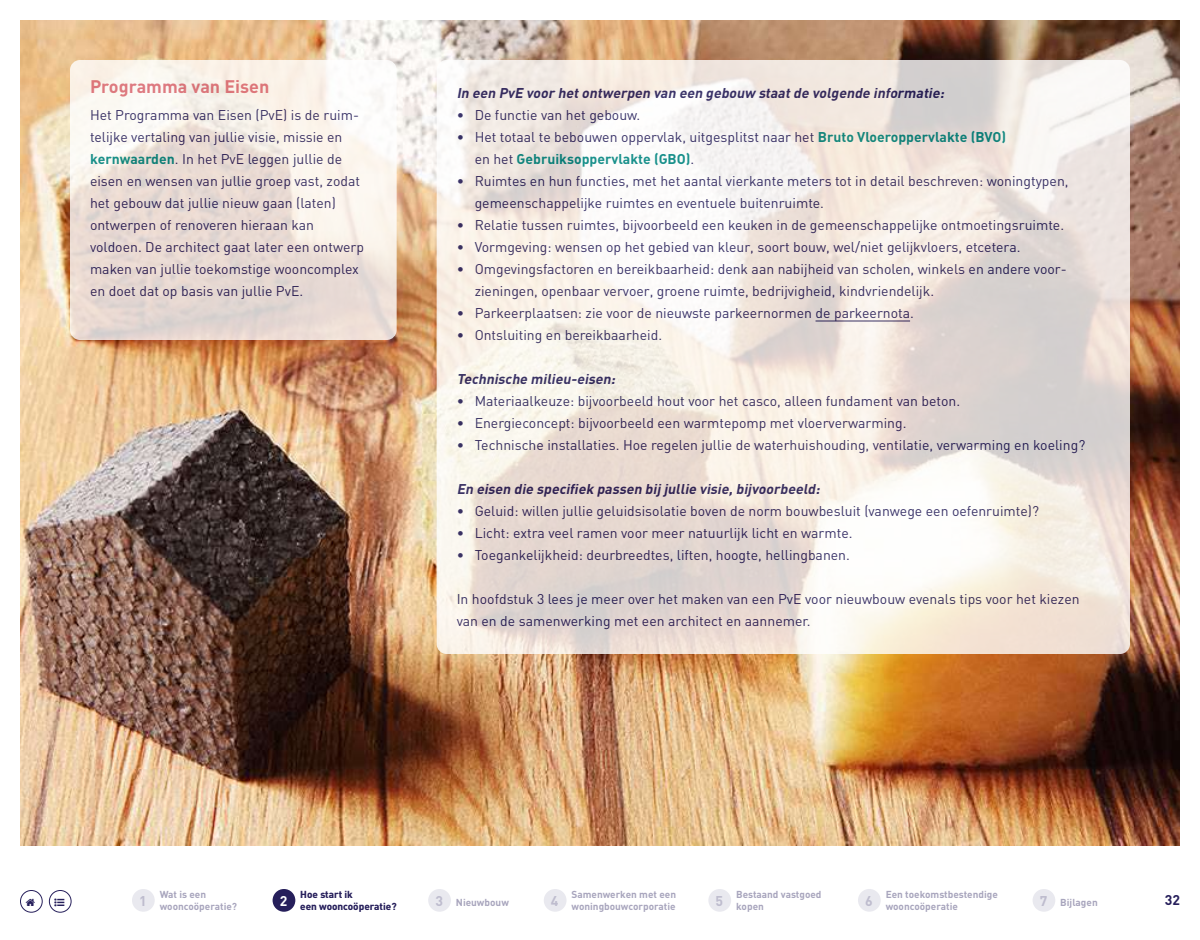
<style>
.page{position:relative;width:1200px;height:940px;background:#fff}
.page>*{position:absolute;margin:0;border:0;box-sizing:border-box;transform-origin:0 0}
.t1{font:700 18px "DIN";color:#dc6e78}
.t2{font:14px/22px "DIN";color:#261f5b}
.t3{font:italic 700 14px "DIN";color:#261f5b}
.t4{font:700 14px "DIN";color:#bebcce}
.t5{font:700 14px "DIN";color:#261f5b}
.t6{font:700 14px "DIN";color:#fff}
.t7{font:700 10px/12px "DIN";color:#a8a5bd}
.t8{font:700 10px/12px "DIN";color:#261f5b}
.s1{font-weight:700;color:#008681}
</style>
<div class="page">
<img style="left:20px;top:20px;width:1160px;height:826px">
<svg style="left:70px;top:60px;width:327px;height:280px"></svg>
<svg style="left:437px;top:60px;width:693px;height:594px"></svg>
<hr style="left:816px;top:320px;width:94px;height:2px;background:#261f5b">
<div style="left:132px;top:889px;width:23px;height:23px;background:#e9e9ef;border-radius:50%"></div>
<div style="left:428px;top:889px;width:23px;height:23px;background:#e9e9ef;border-radius:50%"></div>
<div style="left:544px;top:889px;width:23px;height:23px;background:#e9e9ef;border-radius:50%"></div>
<div style="left:708px;top:889px;width:23px;height:23px;background:#e9e9ef;border-radius:50%"></div>
<div style="left:858px;top:889px;width:23px;height:23px;background:#e9e9ef;border-radius:50%"></div>
<div style="left:1033px;top:889px;width:22px;height:23px;background:#e9e9ef;border-radius:50%"></div>
<div style="left:273px;top:889px;width:22px;height:23px;background:#261f5b;border-radius:50%"></div>
<div style="left:20px;top:890px;width:23px;height:23px;border:1px solid #261f5b;border-radius:50%"></div>
<div style="left:49px;top:890px;width:23px;height:23px;border:1px solid #261f5b;border-radius:50%"></div>
<p class="t1" style="left:90px;top:75px;width:181px">Programma van Eisen</p>
<p class="t2" style="left:90px;top:103px;width:276px">Het Programma van Eisen (PvE) is de ruim&shy;telijke vertaling van jullie visie, missie en <span class="s1">kernwaarden</span>. In het PvE leggen jullie de eisen en wensen van jullie groep vast, zodat het gebouw dat jullie nieuw gaan (laten) ontwerpen of renoveren hieraan kan voldoen. De architect gaat later een ontwerp maken van jullie toekomstige wooncomplex en doet dat op basis van jullie PvE.</p>
<p class="t3" style="left:457px;top:84px;width:492px">In een PvE voor hetontwerpen van een gebouw staatde volgende informatie:</p>
<p class="t2" style="left:457px;top:103px;width:185px">• De functie van het gebouw.</p>
<p class="t2" style="left:475px;top:125px;width:533px;text-indent:-18px">• Het totaal te bebouwen oppervlak, uitgesplitst naar het <span class="s1">Bruto Vloeroppervlakte (BVO) </span>en het <span class="s1">Gebruiksoppervlakte (GBO)</span>.</p>
<p class="t2" style="left:475px;top:169px;width:595px;text-indent:-18px">• Ruimtes en hun functies, met het aantal vierkante meters tot in detail beschreven: woningtypen, gemeenschappelijke ruimtes en eventuele buitenruimte.</p>
<p class="t2" style="left:457px;top:213px;width:609px">• Relatie tussen ruimtes, bijvoorbeeld een keuken in de gemeenschappelijke ontmoetingsruimte.</p>
<p class="t2" style="left:457px;top:235px;width:565px">• Vormgeving: wensen op het gebied van kleur, soort bouw, wel/niet gelijkvloers, etcetera.</p>
<p class="t2" style="left:475px;top:257px;width:591px;text-indent:-18px">• Omgevingsfactoren en bereikbaarheid: denk aan nabijheid van scholen, winkels en andere voor&shy;zieningen, openbaar vervoer, groene ruimte, bedrijvigheid, kindvriendelijk.</p>
<p class="t2" style="left:457px;top:301px;width:459px">• Parkeerplaatsen: zie voor de nieuwste parkeernormen de parkeernota.</p>
<p class="t2" style="left:457px;top:323px;width:207px">• Ontsluiting en bereikbaarheid.</p>
<p class="t3" style="left:457px;top:370px;width:163px">Technische milieu- eisen:</p>
<p class="t2" style="left:457px;top:389px;width:505px">• Materiaalkeuze: bijvoorbeeld hout voor het casco, alleen fundament van beton.</p>
<p class="t2" style="left:457px;top:411px;width:451px">• Energieconcept: bijvoorbeeld een warmtepomp met vloerverwarming.</p>
<p class="t2" style="left:457px;top:433px;width:630px">• Technische installaties. Hoe regelen jullie de waterhuishouding, ventilatie, verwarming en koeling?</p>
<p class="t3" style="left:457px;top:480px;width:368px">En eisen die specifiek passen bij jullie visie,bijvoorbeeld:</p>
<p class="t2" style="left:457px;top:499px;width:584px">• Geluid: willen jullie geluidsisolatie boven de norm bouwbesluit (vanwege een oefenruimte)?</p>
<p class="t2" style="left:457px;top:521px;width:397px">• Licht: extra veel ramen voor meer natuurlijk licht en warmte.</p>
<p class="t2" style="left:457px;top:543px;width:395px">• Toegankelijkheid: deurbreedtes, liften, hoogte, hellingbanen.</p>
<p class="t2" style="left:457px;top:587px;width:625px">In hoofdstuk 3 lees je meer over het maken van een PvE voor nieuwbouw evenals tips voor het kiezen van en de samenwerking met een architect en aannemer.</p>
<p class="t4" style="left:139px;top:892px;width:9px">1</p>
<p class="t7" style="left:160px;top:888px;width:79px">Wat is een wooncoöperatie?</p>
<p class="t4" style="left:435px;top:892px;width:9px">3</p>
<p class="t7" style="left:456px;top:896px;width:55px">Nieuwbouw</p>
<p class="t4" style="left:551px;top:892px;width:9px">4</p>
<p class="t7" style="left:572px;top:888px;width:106px">Samenwerken met een woningbouwcorporatie</p>
<p class="t4" style="left:716px;top:892px;width:9px">5</p>
<p class="t7" style="left:736px;top:888px;width:87px">Bestaand vastgoed kopen</p>
<p class="t4" style="left:865px;top:892px;width:9px">6</p>
<p class="t7" style="left:886px;top:888px;width:114px">Een toekomstbestendige wooncoöperatie</p>
<p class="t4" style="left:1040px;top:892px;width:9px">7</p>
<p class="t8" style="left:300px;top:888px;width:98px">Hoe start ik<br>een wooncoöperatie?</p>
<p class="t6" style="left:280px;top:892px;width:9px">2</p>
<p class="t7" style="left:1060px;top:896px;width:39px">Bijlagen</p>
<p class="t5" style="left:1165px;top:891px;width:17px">32</p>
</div>
